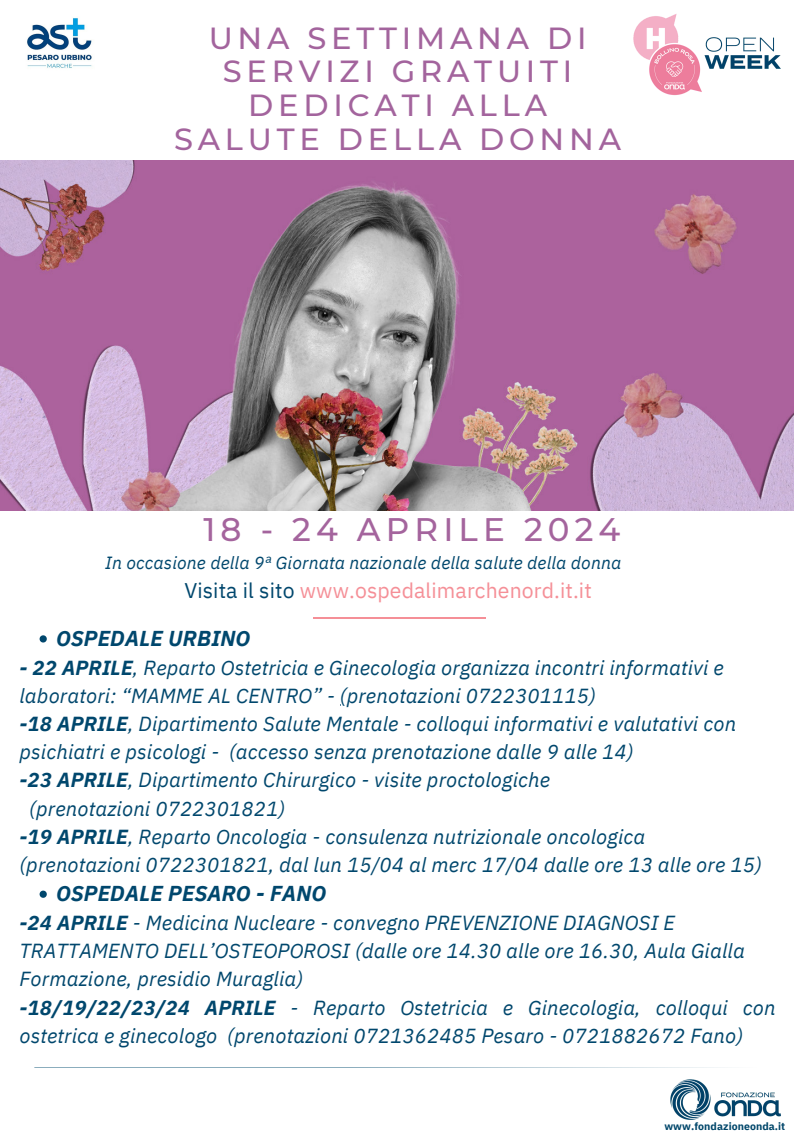
<style>
.page{position:relative;width:794px;height:1134px;background:#fff}
.page>*{position:absolute;margin:0;border:0;box-sizing:border-box;transform-origin:0 0}
.t1{font:500 32.56px "Montserrat";letter-spacing:.16em;color:#a4649d}
.t2{font:500 30.48px/33.6px "Montserrat";letter-spacing:.16em;color:#a3649d;text-align:center}
.t3{font:italic 700 21.52px "IBM Plex Sans";letter-spacing:.005em;color:#00476d}
.t4{font:21.2px "IBM Plex Sans";letter-spacing:.005em;color:#f58f97}
.t5{font:italic 20.32px/28.2px "IBM Plex Sans";letter-spacing:.005em;color:#00476d}
.t6{font:italic 17.6px "IBM Plex Sans";letter-spacing:.005em;color:#00476d}
.t7{font:700 10.52px "IBM Plex Sans";letter-spacing:.005em;color:#00466a}
.s1{color:#00476d}
.s2{font-weight:700}
</style>
<div class="page">
<img style="left:0;top:160px;width:794px;height:350px">
<svg style="left:40px;top:635px;width:7px;height:8px"></svg>
<svg style="left:40px;top:891px;width:7px;height:7px"></svg>
<img style="left:670px;top:1079px;width:111px;height:41px">
<svg style="left:34px;top:1067px;width:687px;height:1px"></svg>
<img style="left:633px;top:14px;width:148px;height:81px">
<hr style="left:313px;top:618px;width:172px;height:1px;background:#f58f97">
<img style="left:27px;top:18px;width:65px;height:50px">
<p class="t2" style="left:174px;top:21px;width:448px">UNA SETTIMANA DI<br>SERVIZI GRATUITI<br>DEDICATI ALLA<br>SALUTE DELLA DONNA</p>
<h2 class="t1" style="left:203px;top:509px;width:418px">18 - 24 APRILE 2024</h2>
<p class="t6" style="left:105px;top:551px;width:517px">In occasione della 9ª Giornata nazionale della salute della donna</p>
<p class="t4" style="left:184px;top:576px;width:409px"><span class="s1">Visita il sito</span> www.ospedalimarchenord.it.it</p>
<p class="t3" style="left:56px;top:624px;width:196px">OSPEDALE URBINO</p>
<h1 class="t5" style="left:19px;top:653px;width:705px"><span class="s2">- 22 APRILE</span>, Reparto Ostetricia e Ginecologia organizza incontri informativi e laboratori: “MAMME AL CENTRO” - (prenotazioni 0722301115)</h1>
<p class="t5" style="left:19px;top:709px;width:718px"><span class="s2">-18 APRILE</span>, Dipartimento Salute Mentale - colloqui informativi e valutativi con</p>
<p class="t5" style="left:19px;top:738px;width:615px">psichiatri e psicologi - (accesso senza prenotazione dalle 9 alle 14)</p>
<p class="t5" style="left:19px;top:766px;width:532px"><span class="s2">-23 APRILE</span>, Dipartimento Chirurgico - visite proctologiche</p>
<p class="t5" style="left:29px;top:794px;width:257px">(prenotazioni 0722301821)</p>
<p class="t5" style="left:19px;top:822px;width:627px"><span class="s2">-19 APRILE</span>, Reparto Oncologia - consulenza nutrizionale oncologica</p>
<p class="t5" style="left:19px;top:850px;width:743px">(prenotazioni 0722301821, dal lun 15/04 al merc 17/04 dalle ore 13 alle ore 15)</p>
<p class="t3" style="left:56px;top:879px;width:272px">OSPEDALE PESARO - FANO</p>
<p class="t5" style="left:19px;top:908px;width:657px"><span class="s2">-24 APRILE</span> - Medicina Nucleare - convegno PREVENZIONE DIAGNOSI E</p>
<h1 class="t5" style="left:19px;top:936px;width:757px">TRATTAMENTO DELL’OSTEOPOROSI (dalle ore 14.30 alle ore 16.30, Aula Gialla Formazione, presidio Muraglia)<br><span class="s2">-18/19/22/23/24 APRILE</span> - Reparto Ostetricia e Ginecologia, colloqui con ostetrica e ginecologo (prenotazioni 0721362485 Pesaro - 0721882672 Fano)</h1>
<h2 class="t7" style="left:664px;top:1119px;width:122px">www.fondazioneonda.it</h2>
</div>
